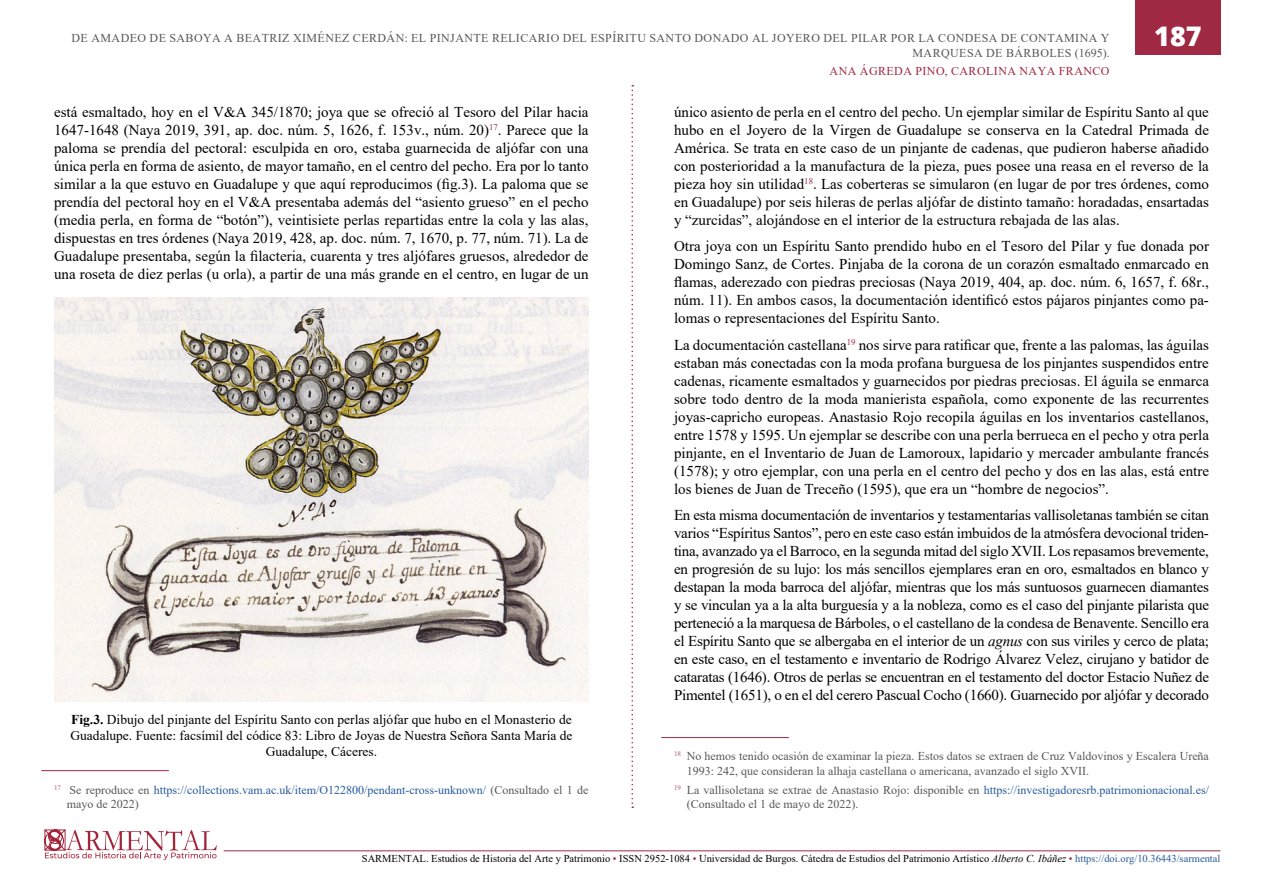
<style>
.page{position:relative;width:1263px;height:893px;background:#fff}
.page>*{position:absolute;margin:0;border:0;box-sizing:border-box;transform-origin:0 0}
.t1{font:800 27px "Open Sans";color:#fff}
.t2{font:15px/18px "Times New Roman";color:#000;text-align:justify}
.t3{font:13.5px/16.2px "Times New Roman";color:#000;text-align:center}
.t4{font:12px/14.4px "Times New Roman";color:#575756}
.t5{font:12px/14.4px "Times New Roman";letter-spacing:.035em;color:#575756;text-align:right}
.t6{font:12px/14.4px "Times New Roman";color:#275b9b}
.t7{font:12px "Times New Roman";letter-spacing:.035em;color:#9f2842}
.t8{font:10.5px "Times New Roman";color:#000}
.s1{font-style:italic}
.s2{font-weight:700}
.s3{color:#575756}
.s4{color:#275b9b}
.s5{color:#9f2842}
</style>
<div class="page">
<svg style="left:631px;top:85px;width:2px;height:723px"></svg>
<div style="left:1135px;top:0;width:85px;height:54px;background:#9f2842"></div>
<svg style="left:45px;top:829px;width:172px;height:31px"></svg>
<hr style="left:224px;top:850px;width:996px;height:1px;background:#9f2842">
<hr style="left:661px;top:737px;width:128px;height:1px;background:#9f2842">
<hr style="left:41px;top:770px;width:128px;height:1px;background:#9f2842">
<img style="left:54px;top:298px;width:535px;height:403px">
<h1 class="t1" style="left:1154px;top:15px;width:49px">187</h1>
<p class="t5" style="left:72px;top:31px;width:1040px">DE AMADEO DE SABOYA A BEATRIZ XIMÉNEZ CERDÁN: EL PINJANTE RELICARIO DEL ESPÍRITU SANTO DONADO AL JOYERO DEL PILAR POR LA CONDESA DE CONTAMINA Y<br>MARQUESA DE BÁRBOLES (1695).</p>
<p class="t7" style="left:830px;top:63px;width:281px">ANA ÁGREDA PINO, CAROLINA NAYA FRANCO</p>
<p class="t2" style="left:674px;top:102px;width:536px">único asiento de perla en el centro del pecho. Un ejemplar similar de Espíritu Santo al que hubo en el Joyero de la Virgen de Guadalupe se conserva en la Catedral Primada de América. Se trata en este caso de un pinjante de cadenas, que pudieron haberse añadido con posterioridad a la manufactura de la pieza, pues posee una reasa en el reverso de la pieza hoy sin utilidad<sup>18</sup>. Las coberteras se simularon (en lugar de por tres órdenes, como en Guadalupe) por seis hileras de perlas aljófar de distinto tamaño: horadadas, ensartadas y “zurcidas”, alojándose en el interior de la estructura rebajada de las alas.</p>
<p class="t2" style="left:674px;top:237px;width:536px">Otra joya con un Espíritu Santo prendido hubo en el Tesoro del Pilar y fue donada por Domingo Sanz, de Cortes. Pinjaba de la corona de un corazón esmaltado enmarcado en flamas, aderezado con piedras preciosas (Naya 2019, 404, ap. doc. núm. 6, 1657, f. 68r., núm. 11). En ambos casos, la documentación identificó estos pájaros pinjantes como pa&shy;lomas o representaciones del Espíritu Santo.</p>
<p class="t2" style="left:674px;top:335px;width:536px">La documentación castellana<sup>19</sup> nos sirve para ratificar que, frente a las palomas, las águilas estaban más conectadas con la moda profana burguesa de los pinjantes suspendidos entre cadenas, ricamente esmaltados y guarnecidos por piedras preciosas. El águila se enmarca sobre todo dentro de la moda manierista española, como exponente de las recurrentes joyas-capricho europeas. Anastasio Rojo recopila águilas en los inventarios castellanos, entre 1578 y 1595. Un ejemplar se describe con una perla berrueca en el pecho y otra perla pinjante, en el Inventario de Juan de Lamoroux, lapidario y mercader ambulante francés (1578); y otro ejemplar, con una perla en el centro del pecho y dos en las alas, está entre los bienes de Juan de Treceño (1595), que era un “hombre de negocios”.</p>
<p class="t2" style="left:674px;top:506px;width:536px">En esta misma documentación de inventarios y testamentarías vallisoletanas también se citan varios “Espíritus Santos”, pero en este caso están imbuidos de la atmósfera devocional triden&shy;tina, avanzado ya el Barroco, en la segunda mitad del siglo XVII. Los repasamos brevemente, en progresión de su lujo: los más sencillos ejemplares eran en oro, esmaltados en blanco y destapan la moda barroca del aljófar, mientras que los más suntuosos guarnecen diamantes y se vinculan ya a la alta burguesía y a la nobleza, como es el caso del pinjante pilarista que perteneció a la marquesa de Bárboles, o el castellano de la condesa de Benavente. Sencillo era el Espíritu Santo que se albergaba en el interior de un <span class="s1">agnus</span> con sus viriles y cerco de plata; en este caso, en el testamento e inventario de Rodrigo Álvarez Velez, cirujano y batidor de cataratas (1646). Otros de perlas se encuentran en el testamento del doctor Estacio Nuñez de Pimentel (1651), o en el del cerero Pascual Cocho (1660). Guarnecido por aljófar y decorado</p>
<p class="t2" style="left:54px;top:102px;width:536px">está esmaltado, hoy en el V&amp;A 345/1870; joya que se ofreció al Tesoro del Pilar hacia 1647-1648 (Naya 2019, 391, ap. doc. núm. 5, 1626, f. 153v., núm. 20)<sup>17</sup>. Parece que la paloma se prendía del pectoral: esculpida en oro, estaba guarnecida de aljófar con una única perla en forma de asiento, de mayor tamaño, en el centro del pecho. Era por lo tanto similar a la que estuvo en Guadalupe y que aquí reproducimos (fig.3). La paloma que se prendía del pectoral hoy en el V&amp;A presentaba además del “asiento grueso” en el pecho (media perla, en forma de “botón”), veintisiete perlas repartidas entre la cola y las alas, dispuestas en tres órdenes (Naya 2019, 428, ap. doc. núm. 7, 1670, p. 77, núm. 71). La de Guadalupe presentaba, según la filacteria, cuarenta y tres aljófares gruesos, alrededor de una roseta de diez perlas (u orla), a partir de una más grande en el centro, en lugar de un</p>
<p class="t3" style="left:70px;top:711px;width:504px"><span class="s2">Fig.3.</span> Dibujo del pinjante del Espíritu Santo con perlas aljófar que hubo en el Monasterio de<br>Guadalupe. Fuente: facsímil del códice 83: Libro de Joyas de Nuestra Señora Santa María de<br>Guadalupe, Cáceres.</p>
<p class="t6" style="left:67px;top:782px;width:523px;text-indent:-13px"><sup>17</sup> <span class="s3">Se reproduce en</span> https://collections.vam.ac.uk/item/O122800/pendant-cross-unknown/ <span class="s3">(Consultado el 1 de mayo de 2022)</span></p>
<p class="t4" style="left:687px;top:749px;width:524px;text-indent:-13px"><sup>18</sup> No hemos tenido ocasión de examinar la pieza. Estos datos se extraen de Cruz Valdovinos y Escalera Ureña<br>1993: 242, que consideran la alhaja castellana o americana, avanzado el siglo XVII.</p>
<p class="t4" style="left:687px;top:782px;width:524px;text-indent:-13px"><sup>19</sup> La vallisoletana se extrae de Anastasio Rojo: disponible en <span class="s4">https://investigadoresrb.patrimonionacional.es/ </span>(Consultado el 1 de mayo de 2022).</p>
<p class="t8" style="left:362px;top:851px;width:860px">SARMENTAL. Estudios de Historia del Arte y Patrimonio <span class="s5">•</span> ISSN 2952-1084 <span class="s5">•</span> Universidad de Burgos. Cátedra de Estudios del Patrimonio Artístico <span class="s1">Alberto C. Ibáñez</span> <span class="s5">•</span> <span class="s4">https://doi.org/10.36443/sarmental</span></p>
</div>
